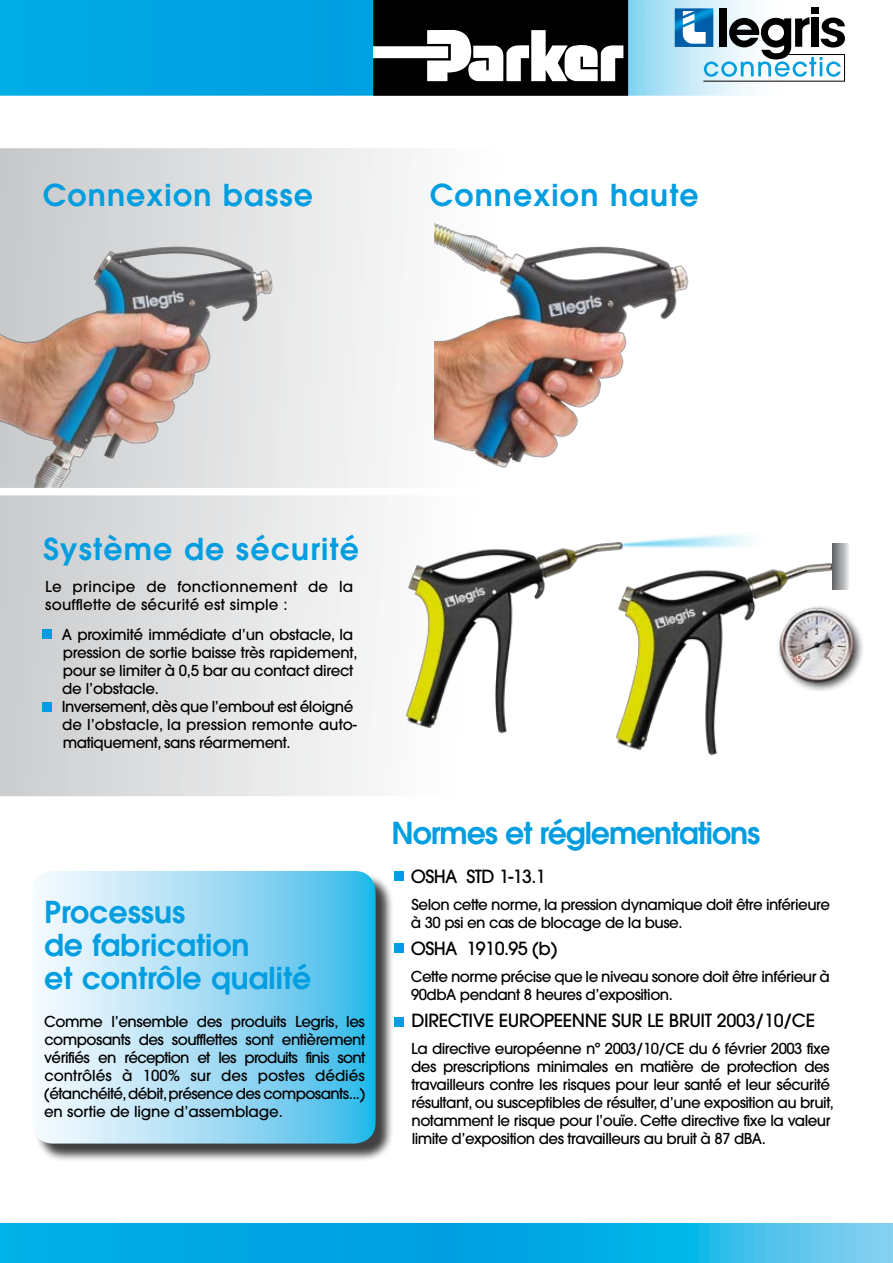
<style>
.page{position:relative;width:893px;height:1263px;background:#fff}
.page>*{position:absolute;margin:0;border:0;box-sizing:border-box;transform-origin:0 0}
.t1{font:600 30px "Avant Garde LT";letter-spacing:.04em;color:#009ee0}
.t2{font:600 30px/33px "Avant Garde LT";color:#009ee0}
.t3{font:600 30px "Avant Garde LT";letter-spacing:-.035em;color:#009ee0}
.t4{font:500 18px "Avant Garde";letter-spacing:-.02em;color:#000}
.t5{font:500 15px/18px "Avant Garde";letter-spacing:-.035em;color:#000}
.t6{font:500 15px/18px "Avant Garde";letter-spacing:.015em;color:#000}
</style>
<div class="page">
<svg style="left:0;top:148px;width:410px;height:648px"></svg>
<img style="left:0;top:232px;width:394px;height:256px">
<img style="left:434px;top:223px;width:255px;height:245px">
<div style="left:0;top:0;width:893px;height:96px;background:#00a5e3"></div>
<svg style="left:0;top:1223px;width:893px;height:40px;background:#13afe5"></svg>
<div style="left:0;top:488px;width:893px;height:7px;background:#fff"></div>
<img style="left:628px;top:0;width:265px;height:96px">
<div style="left:394px;top:871px;width:10px;height:10px;background:#009ee0"></div>
<div style="left:394px;top:943px;width:10px;height:10px;background:#009ee0"></div>
<div style="left:394px;top:1017px;width:10px;height:10px;background:#009ee0"></div>
<div style="left:42px;top:629px;width:10px;height:10px;background:#009ee0"></div>
<div style="left:42px;top:702px;width:10px;height:9px;background:#009ee0"></div>
<img style="left:711px;top:563px;width:121px;height:193px">
<svg style="left:832px;top:543px;width:17px;height:47px"></svg>
<img style="left:787px;top:598px;width:76px;height:96px">
<img style="left:391px;top:517px;width:396px;height:238px">
<div style="left:34px;top:873px;width:360px;height:289px;background:#000;opacity:.75"></div>
<svg style="left:34px;top:871px;width:342px;height:272px;background:#9edbf3"></svg>
<svg style="left:373px;top:0;width:255px;height:96px;background:#494949"></svg>
<svg style="left:675px;top:8px;width:170px;height:74px;background:#96afbb"></svg>
<h1 class="t1" style="left:43px;top:176px;width:272px">Connexion basse</h1>
<h1 class="t1" style="left:430px;top:175px;width:271px">Connexion haute</h1>
<h1 class="t1" style="left:43px;top:529px;width:317px">Système de sécurité</h1>
<p class="t6" style="left:45px;top:577px;width:310px">Le principe de fonctionnement de la soufflette de sécurité est simple :</p>
<p class="t5" style="left:62px;top:625px;width:297px">A proximité immédiate d’un obstacle, la pression de sortie baisse très rapidement, pour se limiter à 0,5 bar au contact direct de l’obstacle.<br>Inversement, dès que l’embout est éloigné de l’obstacle, la pression remonte auto&shy;matiquement, sans réarmement.</p>
<h1 class="t2" style="left:44px;top:895px;width:269px">Processus<br>de fabrication<br>et contrôle qualité</h1>
<p class="t5" style="left:44px;top:1012px;width:323px;text-align:justify">Comme l’ensemble des produits Legris, les composants des soufflettes sont entièrement vérifiés en réception et les produits finis sont contrôlés à 100% sur des postes dédiés (étanchéité, débit, présence des composants...) en sortie de ligne d’assemblage.</p>
<h1 class="t3" style="left:392px;top:813px;width:370px">Normes et réglementations</h1>
<p class="t4" style="left:411px;top:865px;width:137px">OSHA STD 1-13.1</p>
<p class="t5" style="left:411px;top:895px;width:421px">Selon cette norme, la pression dynamique doit être inférieure à 30 psi en cas de blocage de la buse.</p>
<p class="t4" style="left:411px;top:937px;width:148px">OSHA 1910.95 (b)</p>
<p class="t5" style="left:411px;top:967px;width:420px">Cette norme précise que le niveau sonore doit être inférieur à<br>90dbA pendant 8 heures d’exposition.</p>
<p class="t4" style="left:411px;top:1009px;width:405px">DIRECTIVE EUROPEENNE SUR LE BRUIT 2003/10/CE</p>
<p class="t5" style="left:411px;top:1039px;width:424px">La directive européenne nº 2003/10/CE du 6 février 2003 fixe des prescriptions minimales en matière de protection des travailleurs contre les risques pour leur santé et leur sécurité résultant, ou susceptibles de résulter, d’une exposition au bruit, notamment le risque pour l’ouïe. Cette directive fixe la valeur limite d’exposition des travailleurs au bruit à 87 dBA.</p>
</div>
